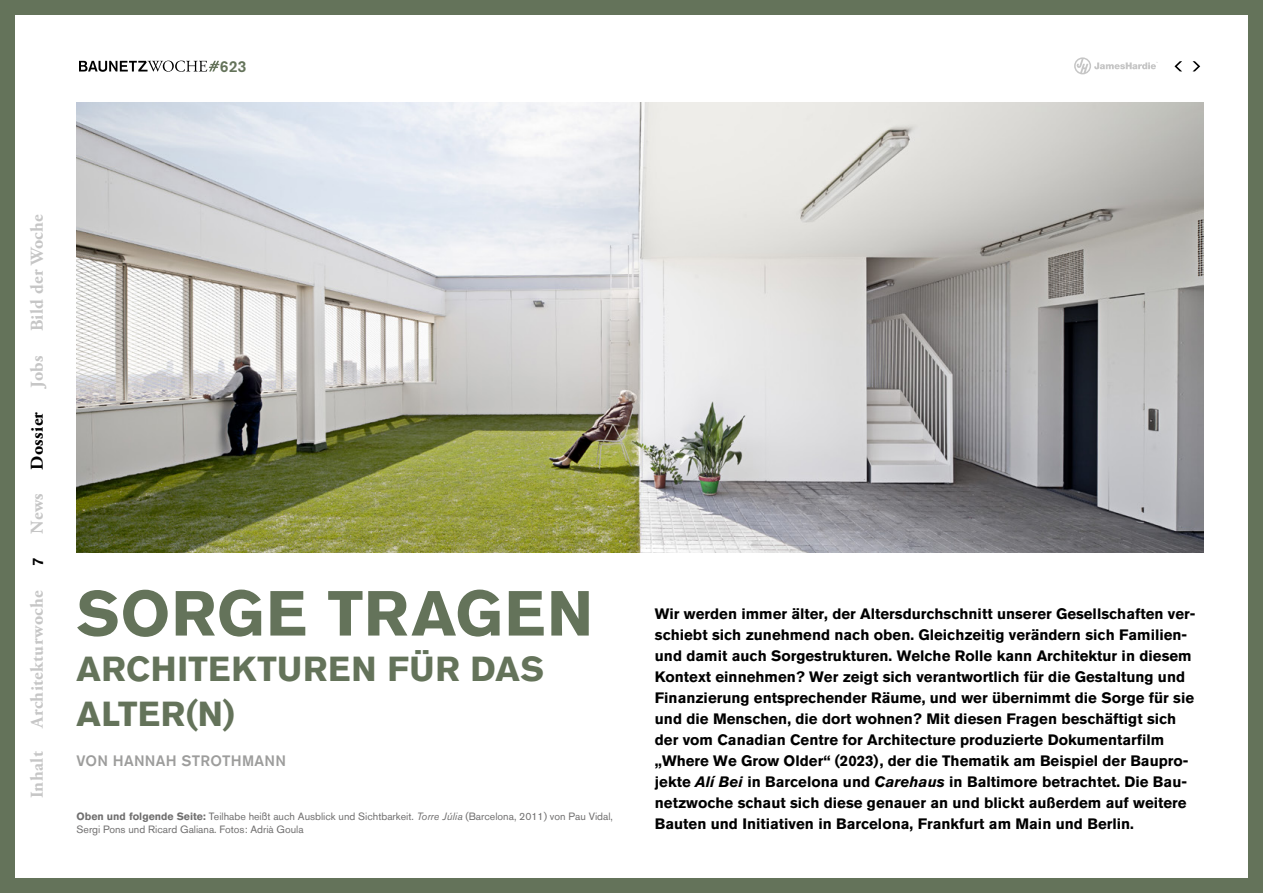
<style>
.page{position:relative;width:1263px;height:893px;background:#fff}
.page>*{position:absolute;margin:0;border:0;box-sizing:border-box;transform-origin:0 0}
.t1{font:700 63px "Akzidenz Grotesk BQ";letter-spacing:.02em;color:#64735a}
.t2{font:700 34.5px/45px "Akzidenz Grotesk BQ";letter-spacing:.015em;color:#64735a}
.t3{font:700 18px "Adobe Garamond Pro";letter-spacing:.02em;color:#c6c6c6}
.t4{font:700 18px "Adobe Garamond Pro";letter-spacing:.02em;color:#000}
.t5{font:500 15.75px "Akzidenz Grotesk BQ";color:#64735a}
.t6{font:700 15px/21px "Akzidenz Grotesk BQ";color:#000}
.t7{font:500 15px "Akzidenz Grotesk BQ";letter-spacing:.02em;color:#9d9d9c}
.t8{font:500 15px "Akzidenz Grotesk BQ";color:#000}
.t9{font:10.5px/13.5px "Akzidenz Grotesk BQ";color:#706f6f}
.s1{font-weight:700}
.s2{font-style:italic}
</style>
<div class="page">
<div style="left:0;top:0;width:1263px;height:893px;border:15px solid #64735a"></div>
<svg style="left:1192px;top:61px;width:8px;height:10px"></svg>
<svg style="left:1174px;top:61px;width:8px;height:10px"></svg>
<svg style="left:1074px;top:57px;width:84px;height:17px"></svg>
<img style="left:77px;top:102px;width:1126px;height:451px">
<svg style="left:79px;top:61px;width:140px;height:11px"></svg>
<p class="t5" style="left:220px;top:56px;width:28px">623</p>
<p class="t3" style="left:27px;top:331px;width:119px;rotate:-90deg">Bild der Woche</p>
<p class="t3" style="left:27px;top:388px;width:34px;rotate:-90deg">Jobs</p>
<p class="t4" style="left:27px;top:470px;width:59px;rotate:-90deg">Dossier</p>
<p class="t3" style="left:27px;top:534px;width:42px;rotate:-90deg">News</p>
<p class="t8" style="left:29px;top:566px;width:10px;rotate:-90deg">7</p>
<p class="t3" style="left:27px;top:728px;width:139px;rotate:-90deg">Architekturwoche</p>
<p class="t3" style="left:27px;top:798px;width:49px;rotate:-90deg">Inhalt</p>
<h1 class="t1" style="left:77px;top:577px;width:518px">SORGE TRAGEN</h1>
<h2 class="t2" style="left:77px;top:646px;width:469px">ARCHITEKTUREN FÜR DAS<br>ALTER(N)</h2>
<p class="t7" style="left:77px;top:751px;width:211px">VON HANNAH STROTHMANN</p>
<p class="t9" style="left:77px;top:809px;width:538px"><span class="s1">Oben und folgende Seite:</span> Teilhabe heißt auch Ausblick und Sichtbarkeit. <span class="s2">Torre Júlia</span> (Barcelona, 2011) von Pau Vidal,<br>Sergi Pons und Ricard Galiana. Fotos: Adrià Goula</p>
<p class="t6" style="left:655px;top:603px;width:542px">Wir werden immer älter, der Altersdurchschnitt unserer Gesellschaften ver&shy;schiebt sich zunehmend nach oben. Gleichzeitig verändern sich Familien&shy;und damit auch Sorgestrukturen. Welche Rolle kann Architektur in diesem Kontext einnehmen? Wer zeigt sich verantwortlich für die Gestaltung und Finanzierung entsprechender Räume, und wer übernimmt die Sorge für sie und die Menschen, die dort wohnen? Mit diesen Fragen beschäftigt sich der vom Canadian Centre for Architecture produzierte Dokumentarfilm „Where We Grow Older“ (2023), der die Thematik am Beispiel der Baupro&shy;jekte <span class="s2">Alí Bei</span> in Barcelona und <span class="s2">Carehaus</span> in Baltimore betrachtet. Die Bau&shy;netzwoche schaut sich diese genauer an und blickt außerdem auf weitere Bauten und Initiativen in Barcelona, Frankfurt am Main und Berlin.</p>
</div>
